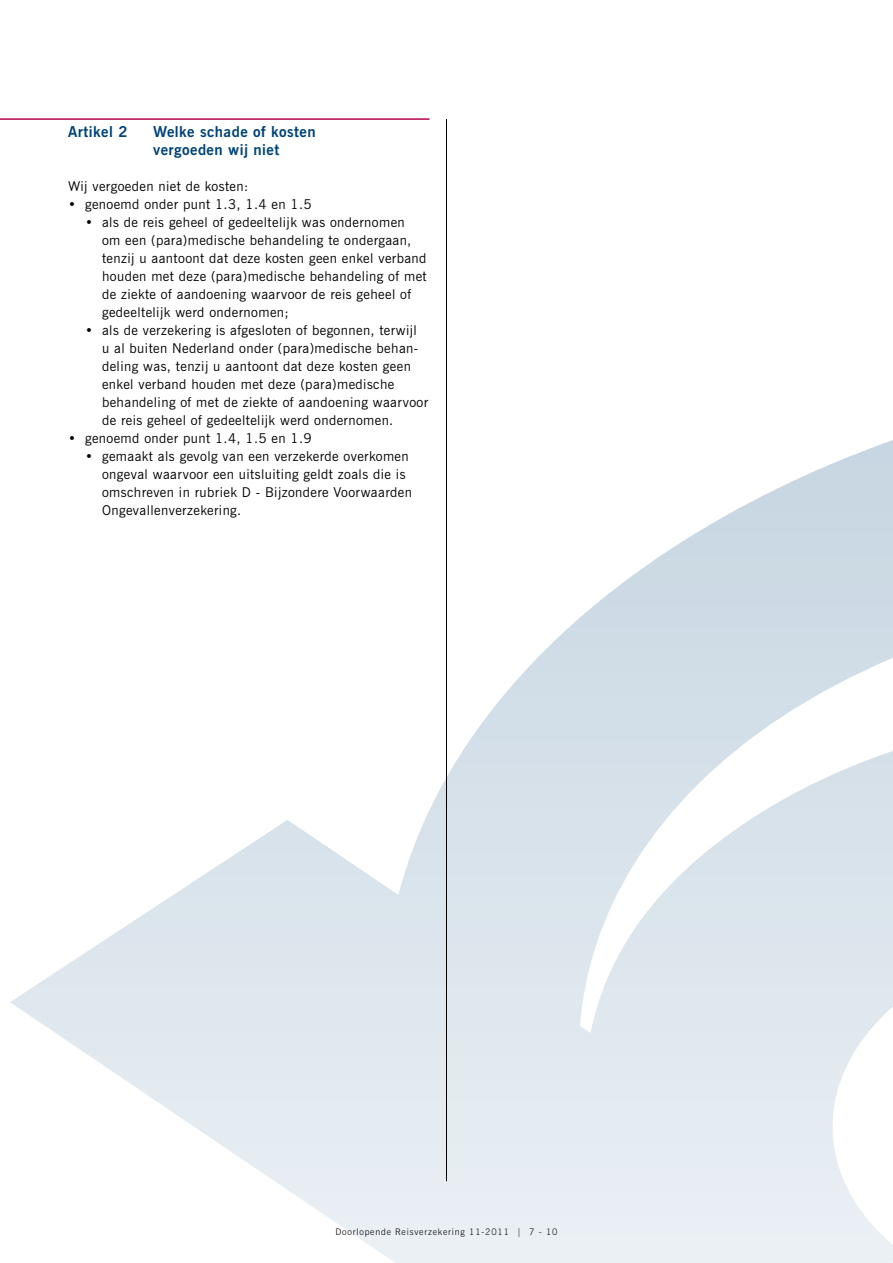
<style>
.page{position:relative;width:893px;height:1263px;background:#fff}
.page>*{position:absolute;margin:0;border:0;box-sizing:border-box;transform-origin:0 0}
.t1{font:700 15px/18px "News Gothic BT";letter-spacing:.03em;color:#00447a}
.t2{font:13.5px/18px "News Gothic BT";letter-spacing:.03em;color:#000}
.t3{font:300 9px "News Gothic BT";letter-spacing:.09em;color:#000}
</style>
<div class="page">
<hr style="left:10px;top:440px;width:883px;height:3px;background:#c6d5e1">
<svg style="left:777px;top:466px;width:116px;height:23px;fill:#c8d7e2"></svg>
<svg style="left:734px;top:489px;width:159px;height:22px;background:#d0dce6"></svg>
<svg style="left:695px;top:511px;width:198px;height:23px;background:#cfdbe5"></svg>
<svg style="left:660px;top:534px;width:233px;height:22px;background:#cedbe5"></svg>
<div style="left:623px;top:556px;width:270px;height:27px;background:#ccdae4"></div>
<div style="left:594px;top:583px;width:299px;height:23px;background:#cddae5"></div>
<div style="left:569px;top:606px;width:324px;height:22px;background:#cedbe6"></div>
<div style="left:544px;top:628px;width:349px;height:23px;background:#cfdce6"></div>
<div style="left:523px;top:651px;width:370px;height:22px;background:#d0dde7"></div>
<svg style="left:503px;top:673px;width:356px;height:23px;background:#d5e0e9"></svg>
<svg style="left:486px;top:696px;width:330px;height:22px;background:#d5e0e9"></svg>
<svg style="left:469px;top:718px;width:311px;height:23px;background:#d6e1e9"></svg>
<svg style="left:455px;top:741px;width:438px;height:22px;fill:#d4dfe9"></svg>
<svg style="left:442px;top:763px;width:451px;height:23px;fill:#d5e0e9"></svg>
<svg style="left:430px;top:786px;width:463px;height:22px;fill:#d6e1ea"></svg>
<svg style="left:271px;top:808px;width:622px;height:23px;fill:#d7e2ea"></svg>
<svg style="left:237px;top:831px;width:656px;height:22px;fill:#d8e2eb"></svg>
<svg style="left:202px;top:853px;width:691px;height:23px;fill:#d9e3eb"></svg>
<svg style="left:169px;top:876px;width:724px;height:22px;background:#dee6ee"></svg>
<svg style="left:134px;top:898px;width:759px;height:23px;background:#dde6ed"></svg>
<div style="left:100px;top:921px;width:793px;height:22px;background:#dce5ed"></div>
<div style="left:10px;top:943px;width:883px;height:23px;background:#dde6ed"></div>
<div style="left:10px;top:966px;width:883px;height:22px;background:#dee7ee"></div>
<div style="left:10px;top:988px;width:883px;height:23px;background:#dfe8ee"></div>
<div style="left:10px;top:1011px;width:883px;height:22px;background:#e0e8ef"></div>
<div style="left:10px;top:1033px;width:883px;height:23px;background:#e1e9ef"></div>
<div style="left:90px;top:1056px;width:762px;height:23px;background:#e2eaf0"></div>
<div style="left:124px;top:1079px;width:717px;height:22px;background:#e3eaf0"></div>
<div style="left:157px;top:1101px;width:678px;height:23px;background:#e4ebf1"></div>
<div style="left:191px;top:1124px;width:643px;height:22px;background:#e5ecf1"></div>
<div style="left:223px;top:1146px;width:616px;height:23px;background:#e6edf2"></div>
<div style="left:257px;top:1169px;width:592px;height:22px;background:#e7edf3"></div>
<div style="left:289px;top:1191px;width:574px;height:23px;background:#e8eef3"></div>
<div style="left:10px;top:1214px;width:883px;height:22px;background:linear-gradient(to right,#fff,#e4ebf1)"></div>
<div style="left:10px;top:1236px;width:883px;height:23px;background:linear-gradient(to right,#fff,#e3ebf1)"></div>
<hr style="left:390px;top:1259px;width:503px;height:4px;background:#ebf0f5">
<hr style="left:446px;top:119px;width:1px;height:1062px;background:#000">
<hr style="left:0;top:118px;width:429px;height:2px;background:#b6004b">
<p class="t1" style="left:68px;top:123px;width:61px">Artikel 2</p>
<p class="t1" style="left:153px;top:123px;width:164px">Welke schade of kosten vergoeden wij niet</p>
<p class="t2" style="left:68px;top:177px;width:182px">Wij vergoeden niet de kosten:</p>
<p class="t2" style="left:68px;top:195px;width:245px">• genoemd onder punt 1.3, 1.4 en 1.5</p>
<p class="t2" style="left:102px;top:213px;width:326px;text-indent:-17px">• als de reis geheel of gedeeltelijk was ondernomen<br>om een (para)medische behandeling te ondergaan, tenzij u aantoont dat deze kosten geen enkel verband houden met deze (para)medische behandeling of met de ziekte of aandoening waarvoor de reis geheel of gedeeltelijk werd ondernomen;</p>
<p class="t2" style="left:102px;top:321px;width:328px;text-indent:-17px">• als de verzekering is afgesloten of begonnen, terwijl<br>u al buiten Nederland onder (para)medische behan&shy;deling was, tenzij u aantoont dat deze kosten geen enkel verband houden met deze (para)medische behandeling of met de ziekte of aandoening waarvoor de reis geheel of gedeeltelijk werd ondernomen.</p>
<p class="t2" style="left:68px;top:429px;width:245px">• genoemd onder punt 1.4, 1.5 en 1.9</p>
<p class="t2" style="left:102px;top:447px;width:311px;text-indent:-17px">• gemaakt als gevolg van een verzekerde overkomen ongeval waarvoor een uitsluiting geldt zoals die is omschreven in rubriek D - Bijzondere Voorwaarden Ongevallenverzekering.</p>
<p class="t3" style="left:335px;top:1226px;width:224px">Doorlopende Reisverzekering 11-2011 | 7 - 10</p>
</div>
